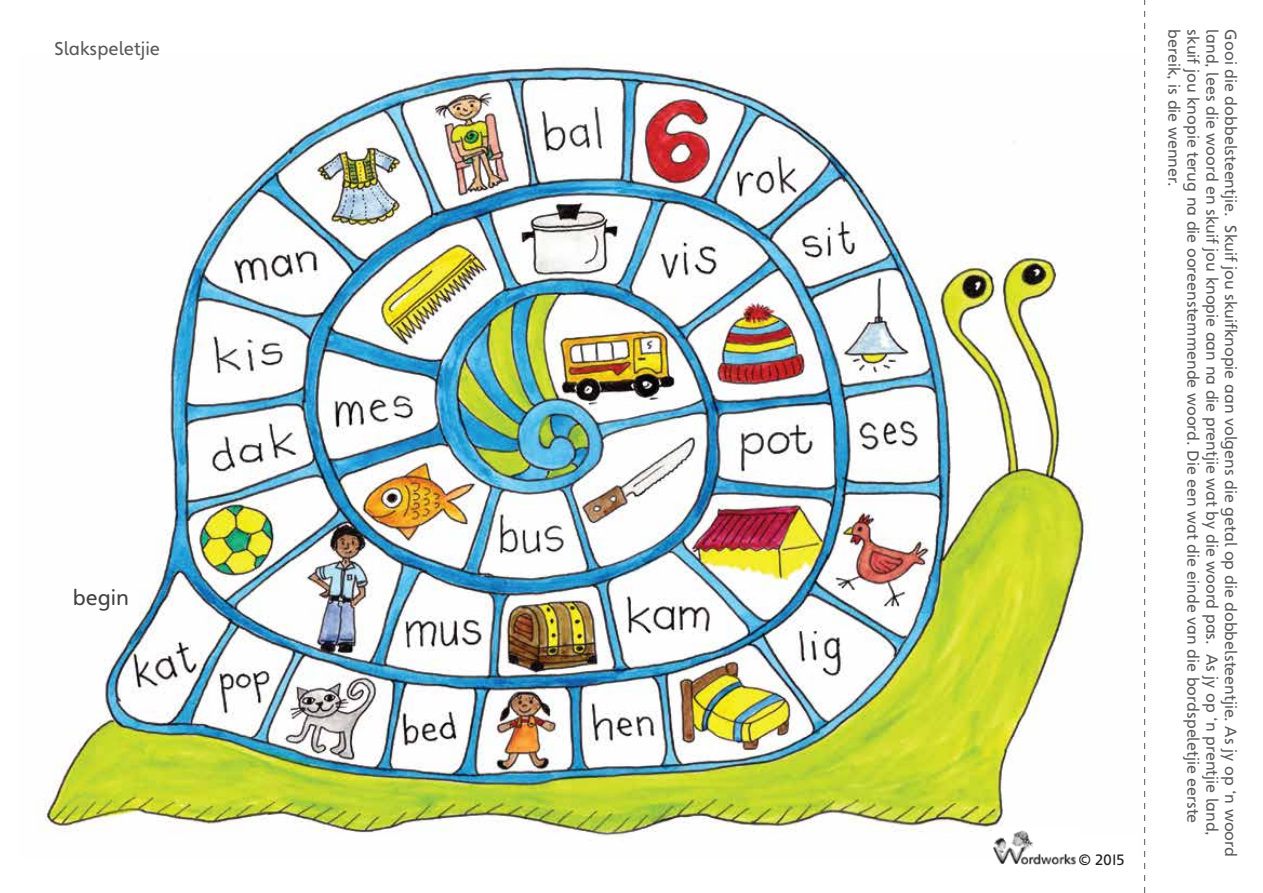
<style>
.page{position:relative;width:1263px;height:893px;background:#fff}
.page>*{position:absolute;margin:0;border:0;box-sizing:border-box;transform-origin:0 0}
.t1{font:21px "Heinemann";color:#414042}
.t2{font:18px "Heinemann";color:#58595b}
.t3{font:15.75px "Heinemann";color:#58595b}
.t4{font:14.55px "Heinemann";color:#231f20}
</style>
<div class="page">
<img style="left:35px;top:59px;width:1111px;height:798px">
<svg style="left:1144px;top:0;width:1px;height:893px"></svg>
<div style="left:1080px;top:835px;width:58px;height:37px;background:#fff"></div>
<img style="left:993px;top:828px;width:85px;height:37px">
<p class="t2" style="left:54px;top:37px;width:107px">Slakspeletjie</p>
<p class="t3" style="left:1184px;top:29px;width:158px;rotate:90deg">bereik, is die wenner.</p>
<p class="t3" style="left:1203px;top:29px;width:795px;rotate:90deg">skuif jou knopie terug na die ooreenstemmende woord. Die een wat die einde van die bordspeletjie eerste</p>
<p class="t3" style="left:1222px;top:29px;width:808px;rotate:90deg">land, lees die woord en skuif jou knopie aan na die prentjie wat by die woord pas. As jy op ‘n prentjie land,</p>
<p class="t3" style="left:1241px;top:29px;width:829px;rotate:90deg">Gooi die dobbelsteentjie. Skuif jou skuifknopie aan volgens die getal op die dobbelsteentjie. As jy op ‘n woord</p>
<h1 class="t1" style="left:73px;top:584px;width:58px">begin</h1>
<p class="t4" style="left:1078px;top:850px;width:48px">© 2015</p>
</div>
